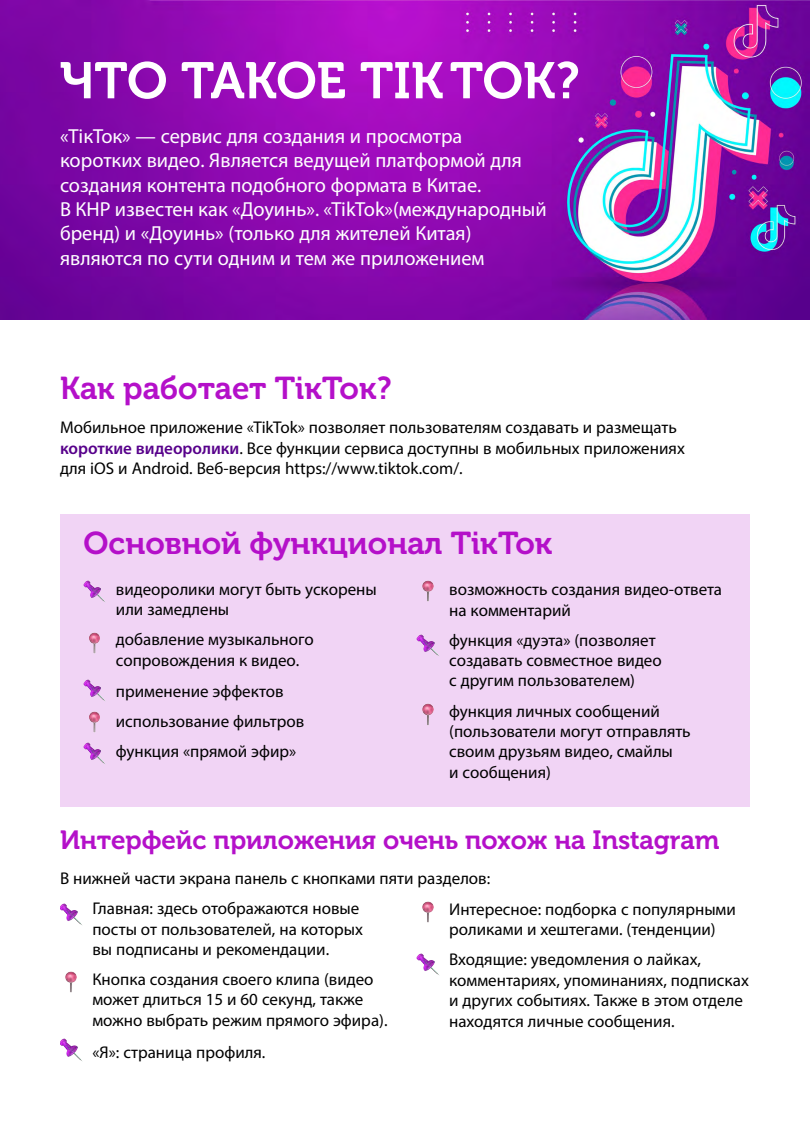
<style>
.page{position:relative;width:810px;height:1140px;background:#fff}
.page>*{position:absolute;margin:0;border:0;box-sizing:border-box;transform-origin:0 0}
.Header00{font:51.07px "Museo Cyrl 700";color:#fff}
.Header02{font:31.5px "Museo Cyrl 700";color:#b410c9}
.Header02-2{font:26.25px "Museo Cyrl 700";color:#b410c9}
.Main{font:20.33px/24.5px "Myriad Pro";color:#fff}
.List{font:17.02px/20.4px "Myriad Pro";color:#000}
.Main-2{font:17.02px/20.4px "Myriad Pro";color:#000}
.s1{font-weight:600;color:#57008b}
</style>
<div class="page">
<div style="left:60px;top:514px;width:690px;height:293px;background:#f1d4f5"></div>
<img style="left:84px;top:581px;width:21px;height:21px">
<img style="left:89px;top:633px;width:11px;height:21px">
<img style="left:84px;top:679px;width:21px;height:22px">
<img style="left:89px;top:711px;width:11px;height:22px">
<img style="left:84px;top:742px;width:21px;height:22px">
<img style="left:422px;top:581px;width:12px;height:21px">
<img style="left:417px;top:635px;width:22px;height:21px">
<img style="left:422px;top:704px;width:12px;height:21px">
<img style="left:60px;top:903px;width:22px;height:22px">
<img style="left:65px;top:972px;width:12px;height:21px">
<img style="left:60px;top:1039px;width:22px;height:22px">
<img style="left:422px;top:901px;width:12px;height:22px">
<img style="left:417px;top:953px;width:22px;height:22px">
<img style="left:0;top:0;width:810px;height:320px">
<p class="Header00" style="left:60px;top:52px;width:522px">ЧТО ТАКОЕ TIKTOK?</p>
<p class="Main" style="left:60px;top:123px;width:464px">«ТiкТок» — сервис для создания и просмотра коротких видео. Является ведущей платформой для создания контента подобного формата в Китае.</p>
<p class="Main" style="left:60px;top:197px;width:488px">В КНР известен как «Доуинь». «TikTok»(международный бренд) и «Доуинь» (только для жителей Китая) являются по сути одним и тем же приложением</p>
<p class="Header02" style="left:60px;top:370px;width:333px">Как работает ТiкТок?</p>
<p class="Main-2" style="left:60px;top:417px;width:626px">Мобильное приложение «TikTok» позволяет пользователям создавать и размещать <span class="s1">короткие видеоролики</span>. Все функции сервиса доступны в мобильных приложениях для iOS и Android. Веб-версия https://www.tiktok.com/.</p>
<p class="Header02" style="left:84px;top:526px;width:471px">Основной функционал ТiкТок</p>
<p class="List" style="left:116px;top:579px;width:262px">видеоролики могут быть ускорены или замедлены</p>
<p class="List" style="left:116px;top:629px;width:199px">добавление музыкального сопровождения к видео.</p>
<p class="List" style="left:116px;top:680px;width:169px">применение эффектов</p>
<p class="List" style="left:116px;top:711px;width:190px">использование фильтров</p>
<p class="List" style="left:116px;top:741px;width:182px">функция «прямой эфир»</p>
<p class="List" style="left:449px;top:579px;width:274px">возможность создания видео-ответа на комментарий</p>
<p class="List" style="left:449px;top:629px;width:214px">функция «дуэта» (позволяет создавать совместное видео с другим пользователем)</p>
<p class="List" style="left:449px;top:700px;width:243px">функция личных сообщений (пользователи могут отправлять своим друзьям видео, смайлы<br>и сообщения)</p>
<p class="Header02-2" style="left:60px;top:826px;width:661px">Интерфейс приложения очень похож на Instagram</p>
<p class="Main-2" style="left:60px;top:868px;width:432px">В нижней части экрана панель с кнопками пяти разделов:</p>
<p class="List" style="left:92px;top:898px;width:272px">Главная: здесь отображаются новые посты от пользователей, на которых вы подписаны и рекомендации.</p>
<p class="List" style="left:92px;top:969px;width:297px">Кнопка создания своего клипа (видео может длиться 15 и 60 секунд, также можно выбрать режим прямого эфира).</p>
<p class="List" style="left:92px;top:1041px;width:175px">«Я»: страница профиля.</p>
<p class="List" style="left:449px;top:899px;width:288px">Интересное: подборка с популярными роликами и хештегами. (тенденции)</p>
<p class="List" style="left:449px;top:949px;width:301px">Входящие: уведомления о лайках, комментариях, упоминаниях, подписках и других событиях. Также в этом отделе находятся личные сообщения.</p>
</div>
